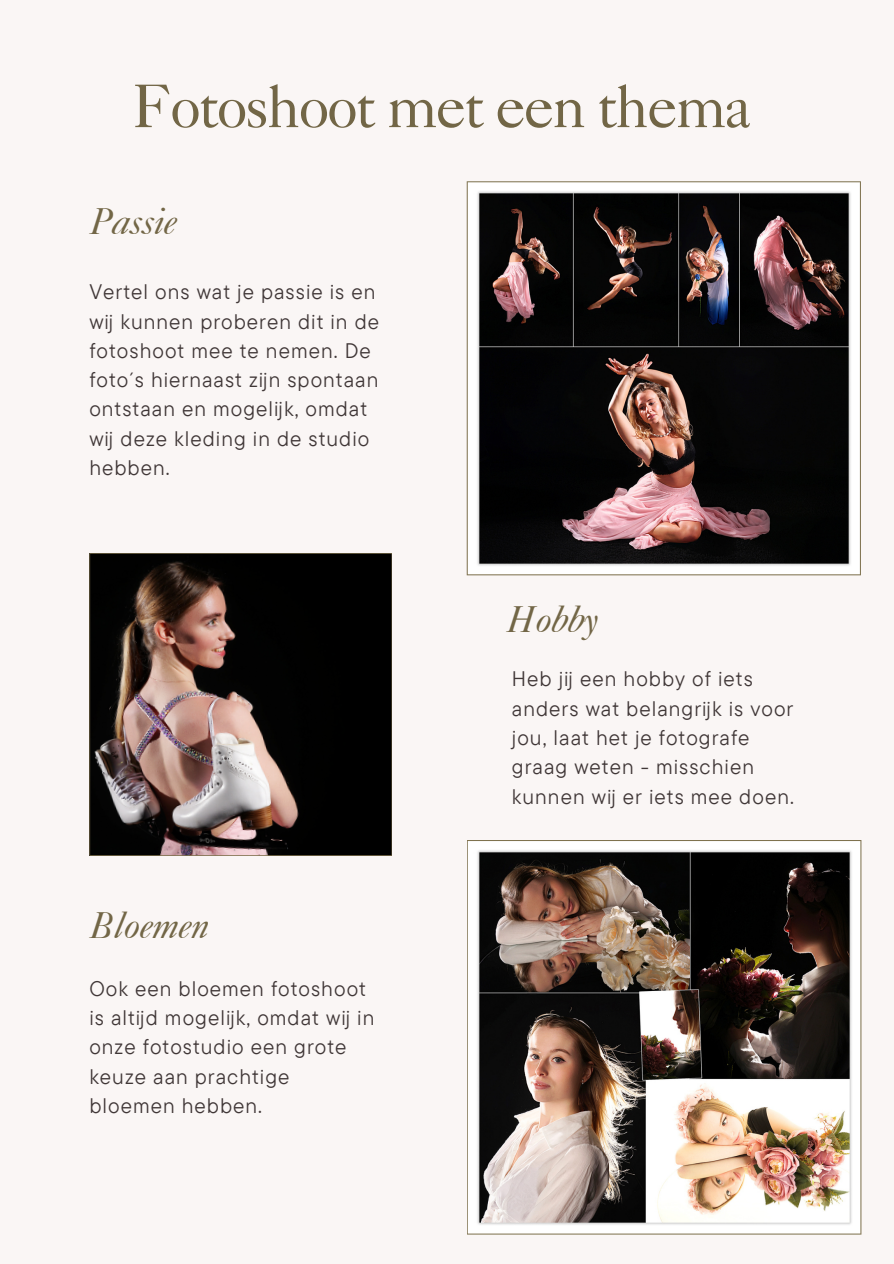
<style>
.page{position:relative;width:894px;height:1264px;background:#fff}
.page>*{position:absolute;margin:0;border:0;box-sizing:border-box;transform-origin:0 0}
.t1{font:61.5px "Caslon 540 LT Std";letter-spacing:-.04em;color:#726646}
.t2{font:italic 37.5px "Caslon 540 LT Std";letter-spacing:-.01em;color:#726646}
.t3{font:21px/29.2px "TT Commons Pro";letter-spacing:.05em;color:#403737}
</style>
<div class="page">
<div style="left:0;top:0;width:893px;height:1263px;background:#faf6f5"></div>
<img style="left:466px;top:181px;width:394px;height:394px">
<img style="left:89px;top:553px;width:303px;height:302px">
<img style="left:467px;top:840px;width:394px;height:394px">
<p class="t1" style="left:131px;top:84px;width:621px">Fotoshoot met een thema</p>
<p class="t2" style="left:89px;top:208px;width:89px">Passie</p>
<h2 class="t3" style="left:89px;top:277px;width:291px">Vertel ons wat je passie is en wij kunnen proberen dit in de fotoshoot mee te nemen. De foto´s hiernaast zijn spontaan ontstaan en mogelijk, omdat wij deze kleding in de studio hebben.</h2>
<h2 class="t2" style="left:89px;top:911px;width:122px">Bloemen</h2>
<p class="t3" style="left:89px;top:973px;width:286px">Ook een bloemen fotoshoot is altijd mogelijk, omdat wij in onze fotostudio een grote keuze aan prachtige bloemen hebben.</p>
<p class="t2" style="left:506px;top:605px;width:93px">Hobby</p>
<p class="t3" style="left:512px;top:664px;width:283px">Heb jij een hobby of iets anders wat belangrijk is voor jou, laat het je fotografe graag weten - misschien kunnen wij er iets mee doen.</p>
</div>
